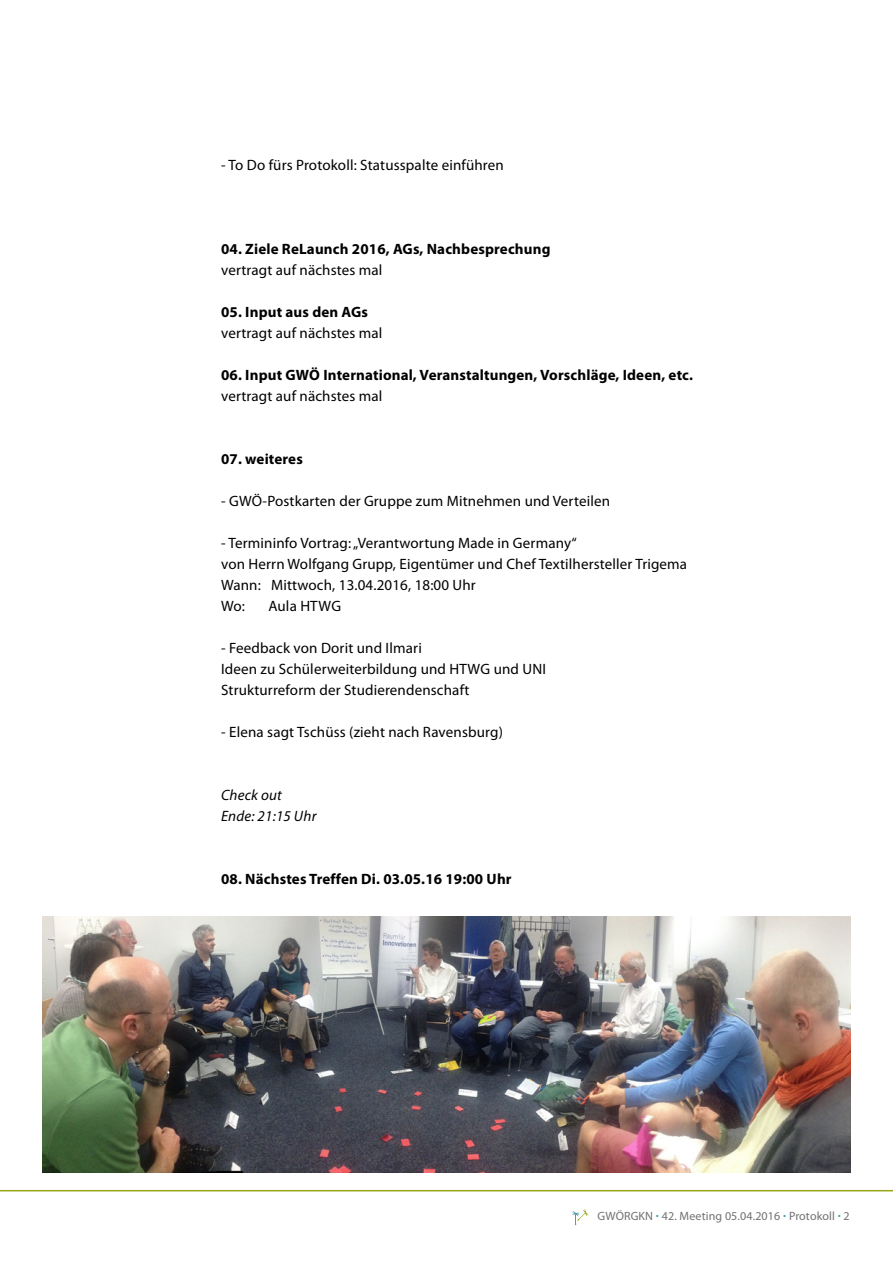
<style>
.page{position:relative;width:893px;height:1263px;background:#fff}
.page>*{position:absolute;margin:0;border:0;box-sizing:border-box;transform-origin:0 0}
.t1{font:15px/21px "Myriad Pro";letter-spacing:.01em;color:#000}
.t2{font:700 15px "Myriad Pro";letter-spacing:.01em;color:#000}
.t3{font:italic 15px/21px "Myriad Pro";letter-spacing:.01em;color:#000}
.t4{font:12px "Myriad Pro";letter-spacing:.01em;color:#707172}
.s1{font-weight:700;color:#4f9aae}
</style>
<div class="page">
<hr style="left:0;top:1190px;width:893px;height:1px;background:#97a719">
<svg style="left:572px;top:1209px;width:16px;height:16px"></svg>
<img style="left:43px;top:916px;width:807px;height:256px">
<p class="t1" style="left:221px;top:154px;width:284px">- To Do fürs Protokoll: Statusspalte einführen</p>
<p class="t2" style="left:221px;top:239px;width:331px">04. Ziele ReLaunch 2016, AGs, Nachbesprechung</p>
<p class="t1" style="left:221px;top:259px;width:163px">vertragt auf nächstes mal</p>
<p class="t2" style="left:221px;top:302px;width:149px">05. Input aus den AGs</p>
<p class="t1" style="left:221px;top:322px;width:163px">vertragt auf nächstes mal</p>
<p class="t2" style="left:221px;top:365px;width:473px">06. Input GWÖ International, Veranstaltungen, Vorschläge, Ideen, etc.</p>
<p class="t1" style="left:221px;top:385px;width:163px">vertragt auf nächstes mal</p>
<p class="t2" style="left:221px;top:449px;width:83px">07. weiteres</p>
<p class="t1" style="left:221px;top:490px;width:390px">- GWÖ-Postkarten der Gruppe zum Mitnehmen und Verteilen</p>
<p class="t1" style="left:221px;top:532px;width:468px">- Termininfo Vortrag: „Verantwortung Made in Germany“<br>von Herrn Wolfgang Grupp, Eigentümer und Chef Textilhersteller Trigema Wann: Mittwoch, 13.04.2016, 18:00 Uhr<br>Wo:</p>
<p class="t1" style="left:268px;top:595px;width:74px">Aula HTWG</p>
<p class="t1" style="left:221px;top:637px;width:326px">- Feedback von Dorit und Ilmari<br>Ideen zu Schülerweiterbildung und HTWG und UNI<br>Strukturreform der Studierendenschaft</p>
<p class="t1" style="left:221px;top:721px;width:283px">- Elena sagt Tschüss (zieht nach Ravensburg)</p>
<p class="t3" style="left:221px;top:784px;width:97px">Check out<br>Ende: 21:15 Uhr</p>
<p class="t2" style="left:221px;top:869px;width:292px">08. Nächstes Treffen Di. 03.05.16 19:00 Uhr</p>
<p class="t4" style="left:598px;top:1208px;width:254px">GWÖRGKN <span class="s1">·</span> 42. Meeting 05.04.2016 <span class="s1">·</span> Protokoll <span class="s1">·</span> 2</p>
</div>
